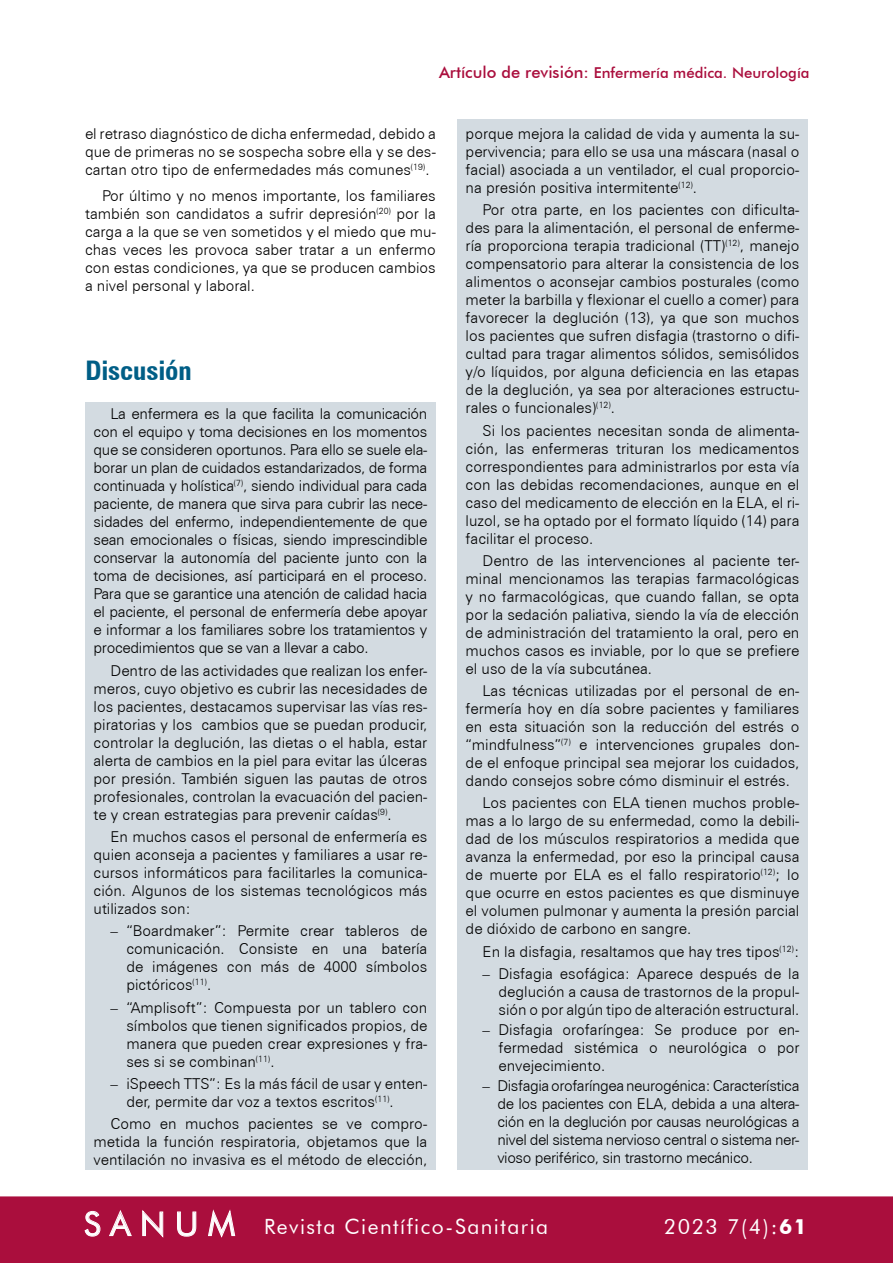
<style>
.page{position:relative;width:893px;height:1263px;background:#fff}
.page>*{position:absolute;margin:0;border:0;box-sizing:border-box;transform-origin:0 0}
.t1{font:700 condensed 27px "Zurich BT";color:#005e86}
.t2{font:21px "Futura BT";letter-spacing:.07em;color:#fff}
.t3{font:300 15px/18px "Zurich BT";color:#000;text-align:justify}
.t4{font:500 15px "Futura BT";color:#aa0e3d}
.s1{font-size:16.5px}
.s2{font-size:33px}
.s3{font-weight:700}
</style>
<div class="page">
<div style="left:85px;top:402px;width:351px;height:767px;background:#d3dbe1"></div>
<div style="left:457px;top:119px;width:351px;height:1050px;background:#d3dbe1"></div>
<div style="left:0;top:1197px;width:893px;height:66px;background:#aa0e3d"></div>
<p class="t4" style="left:439px;top:63px;width:372px"><span class="s1">Artículo de revisión:</span> Enfermería médica. Neurología</p>
<p class="t3" style="left:85px;top:125px;width:352px">el retraso diagnóstico de dicha enfermedad, debido a que de primeras no se sospecha sobre ella y se des&shy;cartan otro tipo de enfermedades más comunes<sup>(19)</sup>.</p>
<p class="t3" style="left:85px;top:187px;width:352px;text-indent:17px">Por último y no menos importante, los familiares también son candidatos a sufrir depresión<sup>(20)</sup> por la carga a la que se ven sometidos y el miedo que mu&shy;chas veces les provoca saber tratar a un enfermo con estas condiciones, ya que se producen cambios a nivel personal y laboral.</p>
<h1 class="t1" style="left:85px;top:354px;width:108px">Discusión</h1>
<p class="t3" style="left:94px;top:405px;width:335px;text-indent:17px">La enfermera es la que facilita la comunicación con el equipo y toma decisiones en los momentos que se consideren oportunos. Para ello se suele ela&shy;borar un plan de cuidados estandarizados, de forma continuada y holística<sup>(7)</sup>, siendo individual para cada paciente, de manera que sirva para cubrir las nece&shy;sidades del enfermo, independientemente de que sean emocionales o físicas, siendo imprescindible conservar la autonomía del paciente junto con la toma de decisiones, así participará en el proceso.<br>Para que se garantice una atención de calidad hacia el paciente, el personal de enfermería debe apoyar e informar a los familiares sobre los tratamientos y procedimientos que se van a llevar a cabo.</p>
<p class="t3" style="left:94px;top:661px;width:335px;text-indent:17px">Dentro de las actividades que realizan los enfer&shy;meros, cuyo objetivo es cubrir las necesidades de los pacientes, destacamos supervisar las vías res&shy;piratorias y los cambios que se puedan producir, controlar la deglución, las dietas o el habla, estar alerta de cambios en la piel para evitar las úlceras por presión. También siguen las pautas de otros profesionales, controlan la evacuación del pacien&shy;te y crean estrategias para prevenir caídas<sup>(9)</sup>.</p>
<p class="t3" style="left:94px;top:827px;width:335px;text-indent:17px">En muchos casos el personal de enfermería es quien aconseja a pacientes y familiares a usar re&shy;cursos informáticos para facilitarles la comunica&shy;ción. Algunos de los sistemas tecnológicos más utilizados son:</p>
<p class="t3" style="left:126px;top:922px;width:302px;text-indent:-16px">– “Boardmaker”: Permite crear tableros de comunicación. Consiste en una batería de imágenes con más de 4000 símbolos pictóricos<sup>(11)</sup>.</p>
<p class="t3" style="left:126px;top:998px;width:302px;text-indent:-16px">– “Amplisoft”: Compuesta por un tablero con símbolos que tienen significados propios, de manera que pueden crear expresiones y fra&shy;ses si se combinan<sup>(11)</sup>.</p>
<p class="t3" style="left:126px;top:1074px;width:302px;text-indent:-16px">– iSpeech TTS”: Es la más fácil de usar y enten&shy;der, permite dar voz a textos escritos<sup>(11)</sup>.</p>
<p class="t3" style="left:94px;top:1114px;width:335px;text-indent:17px">Como en muchos pacientes se ve compro&shy;metida la función respiratoria, objetamos que la ventilación no invasiva es el método de elección,</p>
<p class="t3" style="left:466px;top:124px;width:335px">porque mejora la calidad de vida y aumenta la su&shy;pervivencia; para ello se usa una máscara (nasal o facial) asociada a un ventilador, el cual proporcio&shy;na presión positiva intermitente<sup>(12)</sup>.</p>
<p class="t3" style="left:466px;top:201px;width:335px;text-indent:17px">Por otra parte, en los pacientes con dificulta&shy;des para la alimentación, el personal de enferme&shy;ría proporciona terapia tradicional (TT)<sup>(12)</sup>, manejo compensatorio para alterar la consistencia de los alimentos o aconsejar cambios posturales (como meter la barbilla y flexionar el cuello a comer) para favorecer la deglución (13), ya que son muchos los pacientes que sufren disfagia (trastorno o difi&shy;cultad para tragar alimentos sólidos, semisólidos y/o líquidos, por alguna deficiencia en las etapas de la deglución, ya sea por alteraciones estructu&shy;rales o funcionales)<sup>(12)</sup>.</p>
<p class="t3" style="left:466px;top:421px;width:335px;text-indent:17px">Si los pacientes necesitan sonda de alimenta&shy;ción, las enfermeras trituran los medicamentos correspondientes para administrarlos por esta vía con las debidas recomendaciones, aunque en el caso del medicamento de elección en la ELA, el ri&shy;luzol, se ha optado por el formato líquido (14) para facilitar el proceso.</p>
<p class="t3" style="left:466px;top:551px;width:335px;text-indent:17px">Dentro de las intervenciones al paciente ter&shy;minal mencionamos las terapias farmacológicas y no farmacológicas, que cuando fallan, se opta por la sedación paliativa, siendo la vía de elección de administración del tratamiento la oral, pero en muchos casos es inviable, por lo que se prefiere el uso de la vía subcutánea.</p>
<p class="t3" style="left:466px;top:681px;width:335px;text-indent:17px">Las técnicas utilizadas por el personal de en&shy;fermería hoy en día sobre pacientes y familiares en esta situación son la reducción del estrés o “mindfulness”<sup>(7)</sup> e intervenciones grupales don&shy;de el enfoque principal sea mejorar los cuidados, dando consejos sobre cómo disminuir el estrés.</p>
<p class="t3" style="left:466px;top:794px;width:335px;text-indent:17px">Los pacientes con ELA tienen muchos proble&shy;mas a lo largo de su enfermedad, como la debili&shy;dad de los músculos respiratorios a medida que avanza la enfermedad, por eso la principal causa de muerte por ELA es el fallo respiratorio<sup>(12)</sup>; lo que ocurre en estos pacientes es que disminuye el volumen pulmonar y aumenta la presión parcial de dióxido de carbono en sangre.</p>
<p class="t3" style="left:483px;top:942px;width:318px">En la disfagia, resaltamos que hay tres tipos<sup>(12)</sup>:</p>
<p class="t3" style="left:498px;top:964px;width:302px;text-indent:-16px">– Disfagia esofágica: Aparece después de la deglución a causa de trastornos de la propul&shy;sión o por algún tipo de alteración estructural.</p>
<p class="t3" style="left:498px;top:1020px;width:302px;text-indent:-16px">– Disfagia orofaríngea: Se produce por en&shy;fermedad sistémica o neurológica o por envejecimiento.</p>
<p class="t3" style="left:497px;top:1077px;width:304px;text-indent:-15px">– Disfagia orofaríngea neurogénica: Característica de los pacientes con ELA, debida a una altera&shy;ción en la deglución por causas neurológicas a nivel del sistema nervioso central o sistema ner&shy;vioso periférico, sin trastorno mecánico.</p>
<h2 class="t2" style="left:84px;top:1214px;width:466px"><span class="s2">S A N U M</span> Revista Científico-Sanitaria</h2>
<h2 class="t2" style="left:664px;top:1214px;width:144px">2023 7(4):<span class="s3">61</span></h2>
</div>
